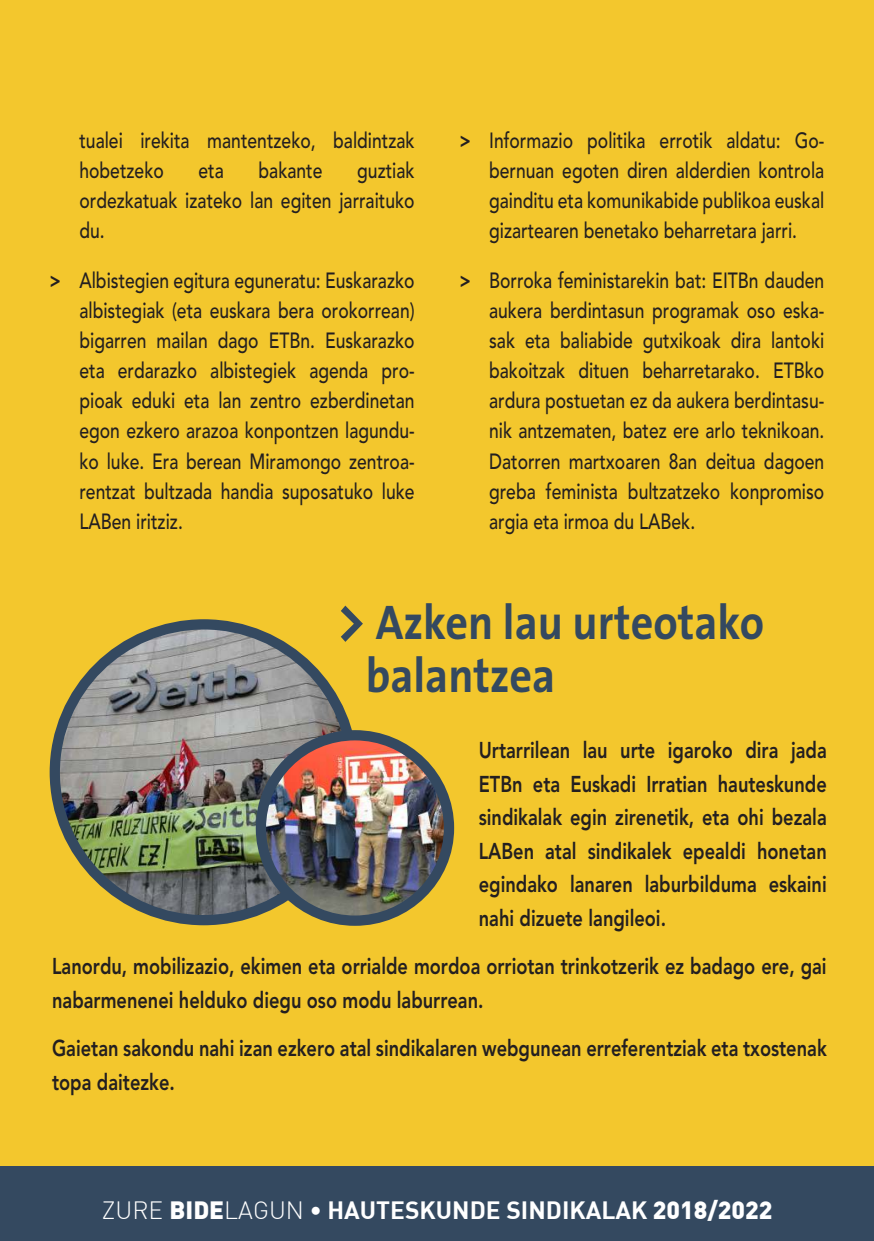
<style>
.page{position:relative;width:874px;height:1241px;background:#fff}
.page>*{position:absolute;margin:0;border:0;box-sizing:border-box;transform-origin:0 0}
.t1{font:700 49px/52.5px "The Sans";color:#344960;scale:.9 1}
.t2{font:700 24.5px "DIN";color:#fff}
.t3{font:800 22.75px/33.4px "Avenir LT Std";color:#231f20;scale:.8 1}
.t4{font:500 21.88px/30.1px "Avenir LT Std";color:#231f20;text-align:justify;scale:.8 1}
.s1{font-weight:800}
.s2{font-size:61.25px}
.s3{font-family:"DIN Light";font-weight:400}
.s4{font-family:"DIN Black";font-weight:900}
</style>
<div class="page">
<div style="left:0;top:0;width:873px;height:1166px;background:#f3c72d"></div>
<div style="left:0;top:1166px;width:873px;height:74px;background:#344960"></div>
<img style="left:55px;top:624px;width:297px;height:296px">
<div style="left:50px;top:619px;width:308px;height:306px;border:10px solid #344960;border-radius:50%"></div>
<img style="left:261px;top:735px;width:188px;height:185px">
<div style="left:255px;top:730px;width:199px;height:195px;border:10px solid #344960;border-radius:50%"></div>
<p class="t4" style="left:79px;top:128px;width:420px">tualei irekita mantentzeko, baldintzak hobetzeko</p>
<p class="t4" style="left:79px;top:158px;width:420px;text-indent:277px">guztiak ordezkatuak izateko lan egiten jarraituko du.</p>
<p class="t4" style="left:79px;top:268px;width:420px;text-indent:-30px"><span class="s1">&gt;</span> Albistegien egitura eguneratu: Euskarazko albistegiak (eta euskara bera orokorrean) bigarren mailan dago ETBn. Euskarazko eta erdarazko albistegiek agenda pro&shy;pioak eduki eta lan zentro ezberdinetan egon ezkero arazoa konpontzen lagundu&shy;ko luke. Era berean Miramongo zentroa&shy;rentzat bultzada handia suposatuko luke LABen iritziz.</p>
<p class="t4" style="left:198px;top:158px;width:33px">eta</p>
<p class="t4" style="left:258px;top:158px;width:81px">bakante</p>
<p class="t4" style="left:489px;top:128px;width:420px;text-indent:-30px"><span class="s1">&gt;</span> Informazio politika errotik aldatu: Go&shy;bernuan egoten diren alderdien kontrola gainditu eta komunikabide publikoa euskal gizartearen benetako beharretara jarri.</p>
<p class="t4" style="left:489px;top:268px;width:420px;text-indent:-30px"><span class="s1">&gt;</span> Borroka feministarekin bat: EITBn dauden aukera berdintasun programak oso eska&shy;sak eta baliabide gutxikoak dira lantoki bakoitzak dituen beharretarako. ETBko ardura postuetan ez da aukera berdintasu&shy;nik antzematen, batez ere arlo teknikoan.<br>Datorren martxoaren 8an deitua dagoen greba feminista bultzatzeko konpromiso argia eta irmoa du LABek.</p>
<h1 class="t1" style="left:365px;top:601px;width:444px;text-indent:-28px"><span class="s2">&gt;</span> Azken lau urteotako balantzea</h1>
<p class="t3" style="left:478px;top:735px;width:436px;text-align:justify">Urtarrilean lau urte igaroko dira jada ETBn eta Euskadi Irratian hauteskunde sindikalak egin zirenetik, eta ohi bezala LABen atal sindikalek epealdi honetan egindako lanaren laburbilduma eskaini nahi dizuete langileoi.</p>
<p class="t3" style="left:52px;top:951px;width:969px">Lanordu, mobilizazio, ekimen eta orrialde mordoa orriotan trinkotzerik ez badago ere, gai nabarmenenei helduko diegu oso modu laburrean.</p>
<p class="t3" style="left:52px;top:1033px;width:969px">Gaietan sakondu nahi izan ezkero atal sindikalaren webgunean erreferentziak eta txostenak topa daitezke.</p>
<p class="t2" style="left:102px;top:1193px;width:671px"><span class="s3">ZURE</span> <span class="s4">BIDE</span><span class="s3">LAGUN</span> • HAUTESKUNDE SINDIKALAK <span class="s4">2018/2022</span></p>
</div>
